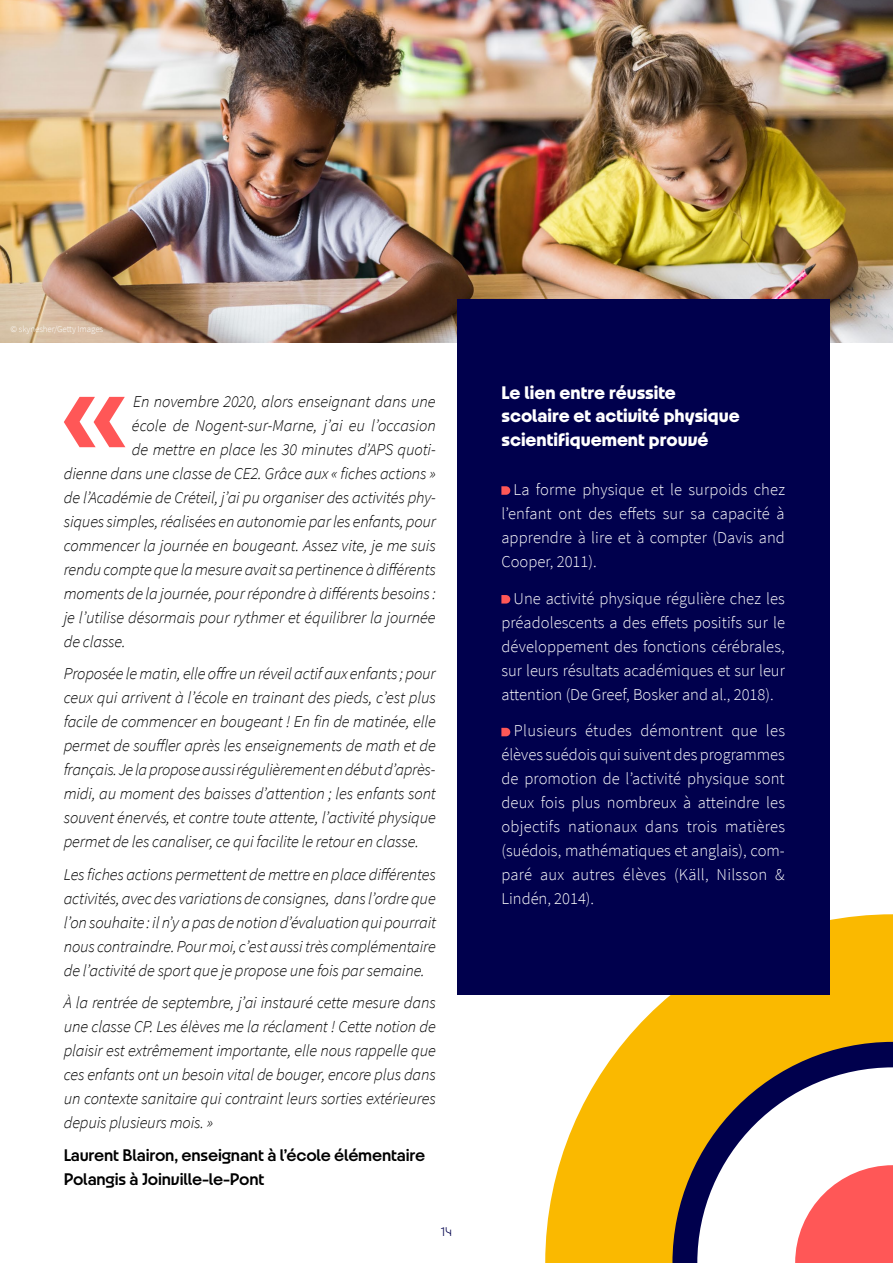
<style>
.page{position:relative;width:893px;height:1263px;background:#fff}
.page>*{position:absolute;margin:0;border:0;box-sizing:border-box;transform-origin:0 0}
.Texte_courant{font:600 128.4px "Paris 2024";color:#ff5757}
.Texte_courant-2{font:700 19.5px/23.4px "Paris 2024";color:#fff}
.Texte_courant-3{font:600 18px/24px "Paris 2024";letter-spacing:-.01em;color:#000}
.Texte_courant-4{font:italic 300 16.5px/24px "Source Sans Pro";letter-spacing:-.01em;color:#000;text-align:justify}
.Texte_courant-5{font:300 16.5px/24px "Source Sans Pro";color:#fff;text-align:justify}
.t1{font:300 13.5px "Paris 2024";color:#00004d}
.Texte_courant-6{font:300 9px "Source Sans Pro";letter-spacing:-.01em;color:#fff}
</style>
<div class="page">
<svg style="left:545px;top:914px;width:348px;height:349px;fill:#fab900"></svg>
<svg style="left:672px;top:1042px;width:221px;height:221px;background:#a87c19"></svg>
<svg style="left:697px;top:1067px;width:196px;height:196px"></svg>
<img style="left:0;top:0;width:893px;height:342px">
<div style="left:457px;top:299px;width:372px;height:696px;background:#00004d"></div>
<svg style="left:501px;top:486px;width:9px;height:9px"></svg>
<svg style="left:501px;top:595px;width:9px;height:8px"></svg>
<svg style="left:501px;top:728px;width:9px;height:8px"></svg>
<p class="Texte_courant-6" style="left:11px;top:323px;width:94px">© skynesher/Getty Images</p>
<p class="Texte_courant" style="left:61px;top:342px;width:69px">«</p>
<p class="Texte_courant-4" style="left:133px;top:389px;width:304px">En novembre 2020, alors enseignant dans une</p>
<p class="Texte_courant-4" style="left:132px;top:413px;width:305px">école de Nogent-sur-Marne, j’ai eu l’occasion</p>
<p class="Texte_courant-4" style="left:132px;top:437px;width:305px">de mettre en place les 30 minutes d’APS quoti-</p>
<p class="Texte_courant-4" style="left:64px;top:461px;width:374px">dienne dans une classe de CE2. Grâce aux « fiches actions »</p>
<p class="Texte_courant-4" style="left:64px;top:485px;width:374px">de l’Académie de Créteil, j’ai pu organiser des activités phy-</p>
<p class="Texte_courant-4" style="left:64px;top:509px;width:374px">siques simples, réalisées en autonomie par les enfants, pour</p>
<p class="Texte_courant-4" style="left:64px;top:533px;width:373px">commencer la journée en bougeant. Assez vite, je me suis</p>
<p class="Texte_courant-4" style="left:64px;top:557px;width:374px">rendu compte que la mesure avait sa pertinence à différents</p>
<p class="Texte_courant-4" style="left:64px;top:581px;width:374px">moments de la journée, pour répondre à différents besoins:</p>
<p class="Texte_courant-4" style="left:64px;top:605px;width:373px">je l’utilise désormais pour rythmer et équilibrer la journée</p>
<p class="Texte_courant-4" style="left:64px;top:629px;width:63px">de classe.</p>
<p class="Texte_courant-4" style="left:64px;top:662px;width:374px">Proposée le matin, elle offre un réveil actif aux enfants; pour ceux qui arrivent à l’école en trainant des pieds, c’est plus facile de commencer en bougeant ! En fin de matinée, elle permet de souffler après les enseignements de math et de français. Je la propose aussi régulièrement en début d’après&shy;midi, au moment des baisses d’attention ; les enfants sont souvent énervés, et contre toute attente, l’activité physique permet de les canaliser, ce qui facilite le retour en classe.</p>
<p class="Texte_courant-4" style="left:64px;top:862px;width:374px">Les fiches actions permettent de mettre en place différentes activités, avec des variations de consignes, dans l’ordre que l’on souhaite : il n’y a pas de notion d’évaluation qui pourrait nous contraindre. Pour moi, c’est aussi très complémentaire de l’activité de sport que je propose une fois par semaine.</p>
<p class="Texte_courant-4" style="left:64px;top:991px;width:374px">À la rentrée de septembre, j’ai instauré cette mesure dans une classe CP. Les élèves me la réclament ! Cette notion de plaisir est extrêmement importante, elle nous rappelle que ces enfants ont un besoin vital de bouger, encore plus dans un contexte sanitaire qui contraint leurs sorties extérieures depuis plusieurs mois. »</p>
<p class="Texte_courant-3" style="left:64px;top:1142px;width:363px">Laurent Blairon, enseignant à l’école élémentaire<br>Polangis à Joinville-le-Pont</p>
<p class="t1" style="left:441px;top:1224px;width:12px">14</p>
<p class="Texte_courant-2" style="left:501px;top:380px;width:240px">Le lien entre réussite scolaire et activité physique scientifiquement prouvé</p>
<p class="Texte_courant-5" style="left:501px;top:477px;width:285px;text-indent:12px">La forme physique et le surpoids chez l’enfant ont des effets sur sa capacité à apprendre à lire et à compter (Davis and Cooper, 2011).</p>
<p class="Texte_courant-5" style="left:501px;top:586px;width:285px;text-indent:12px">Une activité physique régulière chez les préadolescents a des effets positifs sur le développement des fonctions cérébrales, sur leurs résultats académiques et sur leur attention (De Greef, Bosker and al., 2018).</p>
<p class="Texte_courant-5" style="left:501px;top:719px;width:285px;text-indent:12px">Plusieurs études démontrent que les élèves suédois qui suivent des programmes de promotion de l’activité physique sont deux fois plus nombreux à atteindre les objectifs nationaux dans trois matières (suédois, mathématiques et anglais), com&shy;paré aux autres élèves (Käll, Nilsson &amp; Lindén, 2014).</p>
</div>
